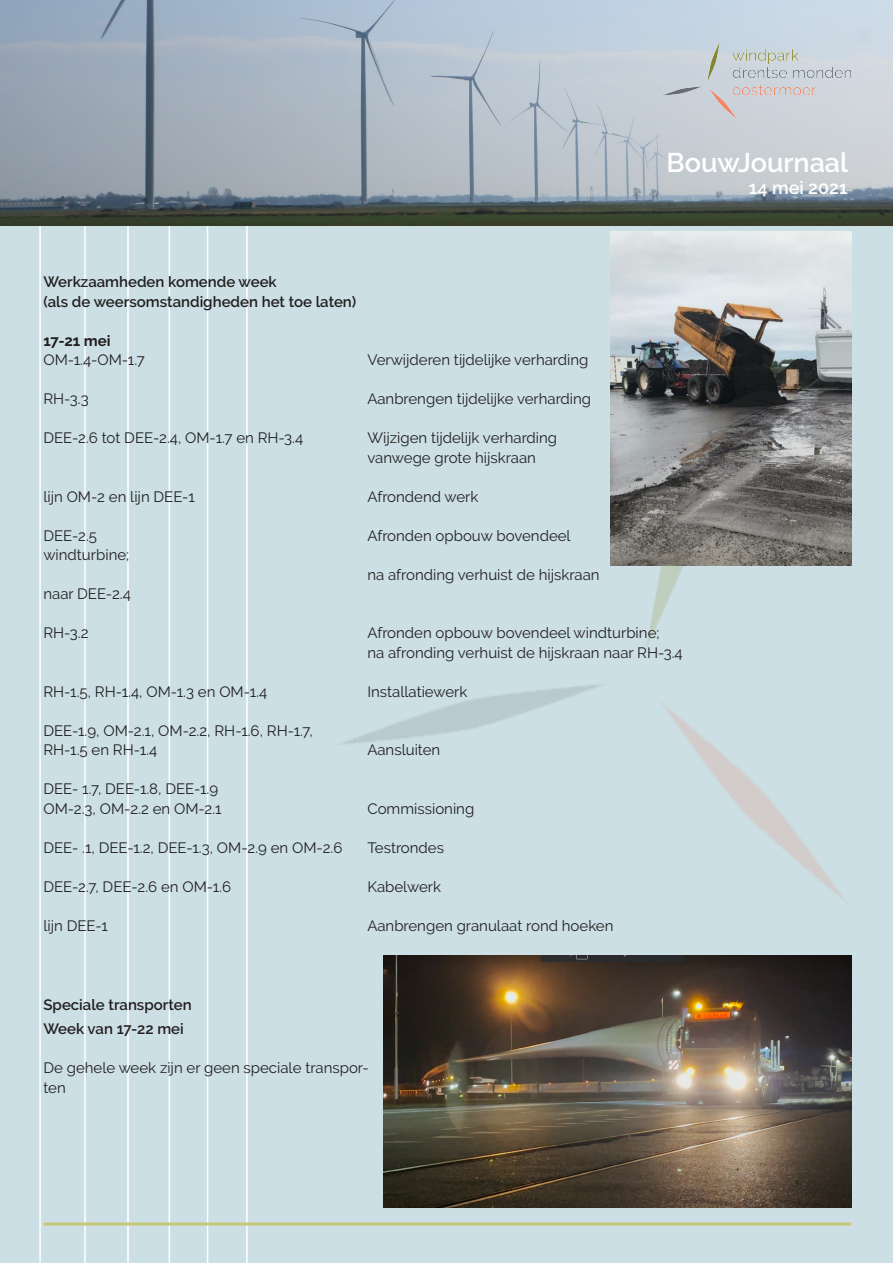
<style>
.page{position:relative;width:893px;height:1263px;background:#fff}
.page>*{position:absolute;margin:0;border:0;box-sizing:border-box;transform-origin:0 0}
.t1{font:600 27px "Raleway";color:#fff}
.t2{font:600 18px "Raleway";color:#fff}
.t3{font:15px/19.5px "Raleway";color:#231f20}
.t4{font:600 15px/24px "Raleway";color:#231f20}
.t5{font:700 15px "Raleway";color:#231f20}
</style>
<div class="page">
<div style="left:0;top:145px;width:893px;height:1118px;background:#cbdfe5"></div>
<hr style="left:39px;top:0;width:2px;height:1263px;background:#fff">
<hr style="left:84px;top:0;width:2px;height:1263px;background:#fff">
<hr style="left:127px;top:0;width:2px;height:1263px;background:#fff">
<hr style="left:169px;top:0;width:1px;height:1263px;background:#fff">
<hr style="left:207px;top:0;width:1px;height:1263px;background:#fff">
<hr style="left:246px;top:0;width:2px;height:1263px;background:#fff">
<img style="left:0;top:0;width:893px;height:226px">
<img style="left:663px;top:43px;width:187px;height:76px">
<hr style="left:43px;top:1222px;width:808px;height:3px;background:#c8c677">
<img style="left:384px;top:956px;width:467px;height:251px">
<img style="left:344px;top:376px;width:504px;height:528px">
<img style="left:611px;top:232px;width:240px;height:334px">
<p class="t1" style="left:667px;top:147px;width:183px">BouwJournaal</p>
<p class="t2" style="left:749px;top:177px;width:100px">14 mei 2021</p>
<p class="t4" style="left:43px;top:272px;width:314px;line-height:19.5px">Werkzaamheden komende week<br>(als de weersomstandigheden het toe laten)</p>
<p class="t5" style="left:43px;top:332px;width:69px">17-21 mei</p>
<p class="t3" style="left:43px;top:350px;width:103px">OM-1.4-OM-1.7</p>
<p class="t3" style="left:367px;top:350px;width:223px">Verwijderen tijdelijke verharding</p>
<p class="t3" style="left:43px;top:389px;width:47px">RH-3.3</p>
<p class="t3" style="left:367px;top:389px;width:225px">Aanbrengen tijdelijke verharding</p>
<p class="t3" style="left:43px;top:428px;width:261px">DEE-2.6 tot DEE-2.4, OM-1.7 en RH-3.4</p>
<p class="t3" style="left:367px;top:428px;width:191px">Wijzigen tijdelijk verharding vanwege grote hijskraan</p>
<p class="t3" style="left:43px;top:487px;width:153px">lijn OM-2 en lijn DEE-1</p>
<p class="t3" style="left:367px;top:487px;width:113px">Afrondend werk</p>
<p class="t3" style="left:43px;top:526px;width:55px">DEE-2.5</p>
<p class="t3" style="left:367px;top:526px;width:205px">Afronden opbouw bovendeel</p>
<p class="t3" style="left:43px;top:545px;width:87px">windturbine;</p>
<p class="t3" style="left:367px;top:565px;width:234px">na afronding verhuist de hijskraan</p>
<p class="t3" style="left:43px;top:584px;width:89px">naar DEE-2.4</p>
<p class="t3" style="left:43px;top:623px;width:47px">RH-3.2</p>
<p class="t3" style="left:367px;top:623px;width:317px">Afronden opbouw bovendeel windturbine;<br>na afronding verhuist de hijskraan naar RH-3.4</p>
<p class="t3" style="left:43px;top:682px;width:225px">RH-1.5, RH-1.4, OM-1.3 en OM-1.4</p>
<p class="t3" style="left:367px;top:682px;width:102px">Installatiewerk</p>
<p class="t3" style="left:43px;top:721px;width:271px">DEE-1.9, OM-2.1, OM-2.2, RH-1.6, RH-1.7,</p>
<p class="t3" style="left:43px;top:740px;width:115px">RH-1.5 en RH-1.4</p>
<p class="t3" style="left:367px;top:740px;width:74px">Aansluiten</p>
<p class="t3" style="left:43px;top:779px;width:180px">DEE- 1.7, DEE-1.8, DEE-1.9<br>OM-2.3, OM-2.2 en OM-2.1</p>
<p class="t3" style="left:367px;top:799px;width:108px">Commissioning</p>
<p class="t3" style="left:43px;top:838px;width:301px">DEE- .1, DEE-1.2, DEE-1.3, OM-2.9 en OM-2.6</p>
<p class="t3" style="left:367px;top:838px;width:78px">Testrondes</p>
<p class="t3" style="left:43px;top:877px;width:189px">DEE-2.7, DEE-2.6 en OM-1.6</p>
<p class="t3" style="left:367px;top:877px;width:75px">Kabelwerk</p>
<p class="t3" style="left:43px;top:916px;width:66px">lijn DEE-1</p>
<p class="t3" style="left:367px;top:916px;width:248px">Aanbrengen granulaat rond hoeken</p>
<p class="t4" style="left:43px;top:993px;width:150px">Speciale transporten<br>Week van 17-22 mei</p>
<p class="t3" style="left:43px;top:1058px;width:327px">De gehele week zijn er geen speciale transpor&shy;ten</p>
</div>
